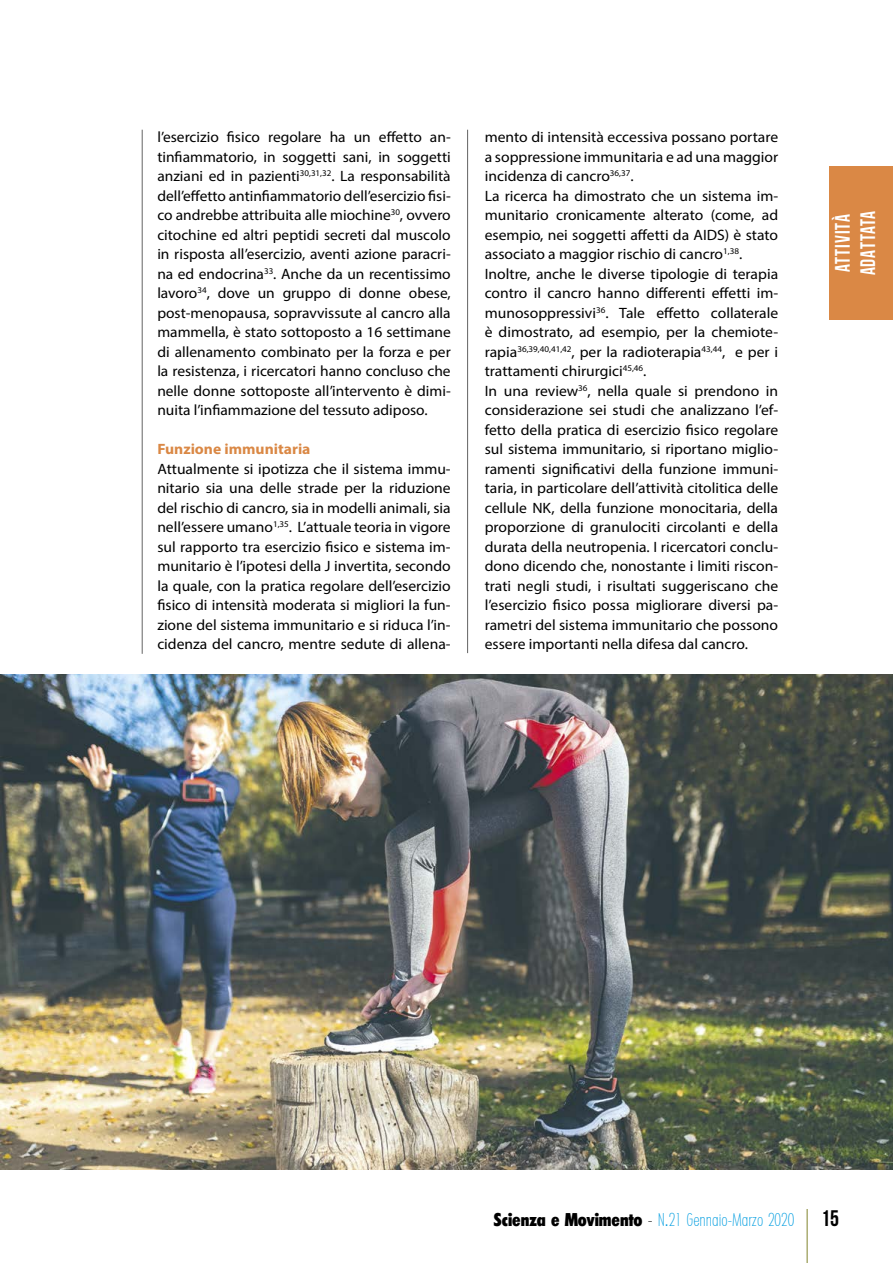
<style>
.page{position:relative;width:893px;height:1263px;background:#fff}
.page>*{position:absolute;margin:0;border:0;box-sizing:border-box;transform-origin:0 0}
.t1{font:21px/25.2px "Bebas Neue";letter-spacing:.05em;color:#fff;scale:.93 1}
.t2{font:200 condensed 18px "Limerick";color:#009de0;scale:.9 1}
.t3{font:15px/19.5px "Myriad Pro";color:#000;text-align:justify;scale:1.04 1}
.t4{font:15px/19.5px "Myriad Pro";color:#000;text-align:justify}
.t5{font:700 15px "Myriad Pro";color:#da8845;scale:1.04 1}
.s1{font-weight:800;color:#000}
.s2{color:#000}
.s3{font-family:"Arial Narrow";font-weight:400;font-stretch:normal}
.s4{font-family:"Bebas Neue";font-weight:400;font-stretch:normal;font-size:22.5px;color:#000}
</style>
<div class="page">
<div style="left:829px;top:167px;width:64px;height:153px;background:#da8845"></div>
<hr style="left:806px;top:1209px;width:2px;height:54px;background:#aaad72">
<hr style="left:142px;top:130px;width:1px;height:524px;background:#636363">
<hr style="left:467px;top:130px;width:1px;height:523px;background:#636363">
<img style="left:0;top:674px;width:893px;height:495px">
<p class="t4" style="left:157px;top:127px;width:295px">l’esercizio fisico regolare ha un effetto an&shy;tinfiammatorio, in soggetti sani, in soggetti anziani ed in pazienti<sup>30,31,32</sup>. La responsabilità dell’effetto antinfiammatorio dell’esercizio fisi&shy;co andrebbe attribuita alle miochine<sup>30</sup>, ovvero citochine ed altri peptidi secreti dal muscolo in risposta all’esercizio, aventi azione paracri&shy;na ed endocrina<sup>33</sup>. Anche da un recentissimo lavoro<sup>34</sup>, dove un gruppo di donne obese, post-menopausa, sopravvissute al cancro alla mammella, è stato sottoposto a 16 settimane di allenamento combinato per la forza e per la resistenza, i ricercatori hanno concluso che nelle donne sottoposte all’intervento è dimi&shy;nuita l’infiammazione del tessuto adiposo.</p>
<p class="t5" style="left:157px;top:440px;width:149px">Funzione immunitaria</p>
<p class="t3" style="left:157px;top:459px;width:284px">Attualmente si ipotizza che il sistema immu&shy;nitario sia una delle strade per la riduzione del rischio di cancro, sia in modelli animali, sia nell’essere umano<sup>1,35</sup>. L’attuale teoria in vigore sul rapporto tra esercizio fisico e sistema im&shy;munitario è l’ipotesi della J invertita, secondo la quale, con la pratica regolare dell’esercizio fisico di intensità moderata si migliori la fun&shy;zione del sistema immunitario e si riduca l’in&shy;cidenza del cancro, mentre sedute di allena-</p>
<p class="t3" style="left:485px;top:127px;width:284px;text-align:left">mento di intensità eccessiva possano portare a soppressione immunitaria e ad una maggior incidenza di cancro<sup>36,37</sup>.<br>La ricerca ha dimostrato che un sistema im&shy;munitario cronicamente alterato (come, ad esempio, nei soggetti affetti da AIDS) è stato associato a maggior rischio di cancro<sup>1,38</sup>.<br>Inoltre, anche le diverse tipologie di terapia contro il cancro hanno differenti effetti im&shy;munosoppressivi<sup>36</sup>. Tale effetto collaterale è dimostrato, ad esempio, per la chemiote&shy;rapia<sup>36,39,40,41,42</sup>, per la radioterapia<sup>43,44</sup>, e per i trattamenti chirurgici<sup>45,46</sup>.<br>In una review<sup>36</sup>, nella quale si prendono in considerazione sei studi che analizzano l’ef&shy;fetto della pratica di esercizio fisico regolare sul sistema immunitario, si riportano miglio&shy;ramenti significativi della funzione immuni&shy;taria, in particolare dell’attività citolitica delle cellule NK, della funzione monocitaria, della proporzione di granulociti circolanti e della durata della neutropenia. I ricercatori conclu&shy;dono dicendo che, nonostante i limiti riscon&shy;trati negli studi, i risultati suggeriscano che l’esercizio fisico possa migliorare diversi pa&shy;rametri del sistema immunitario che possono essere importanti nella difesa dal cancro.</p>
<h1 class="t1" style="left:830px;top:275px;width:71px;rotate:-90deg">attività adattata</h1>
<p class="t2" style="left:494px;top:1209px;width:385px"><span class="s1">Scienza e Movimento</span> <span class="s2">-</span> N<span class="s3">.</span>21 Gennaio-Marzo 2020 <span class="s4">15</span></p>
</div>
